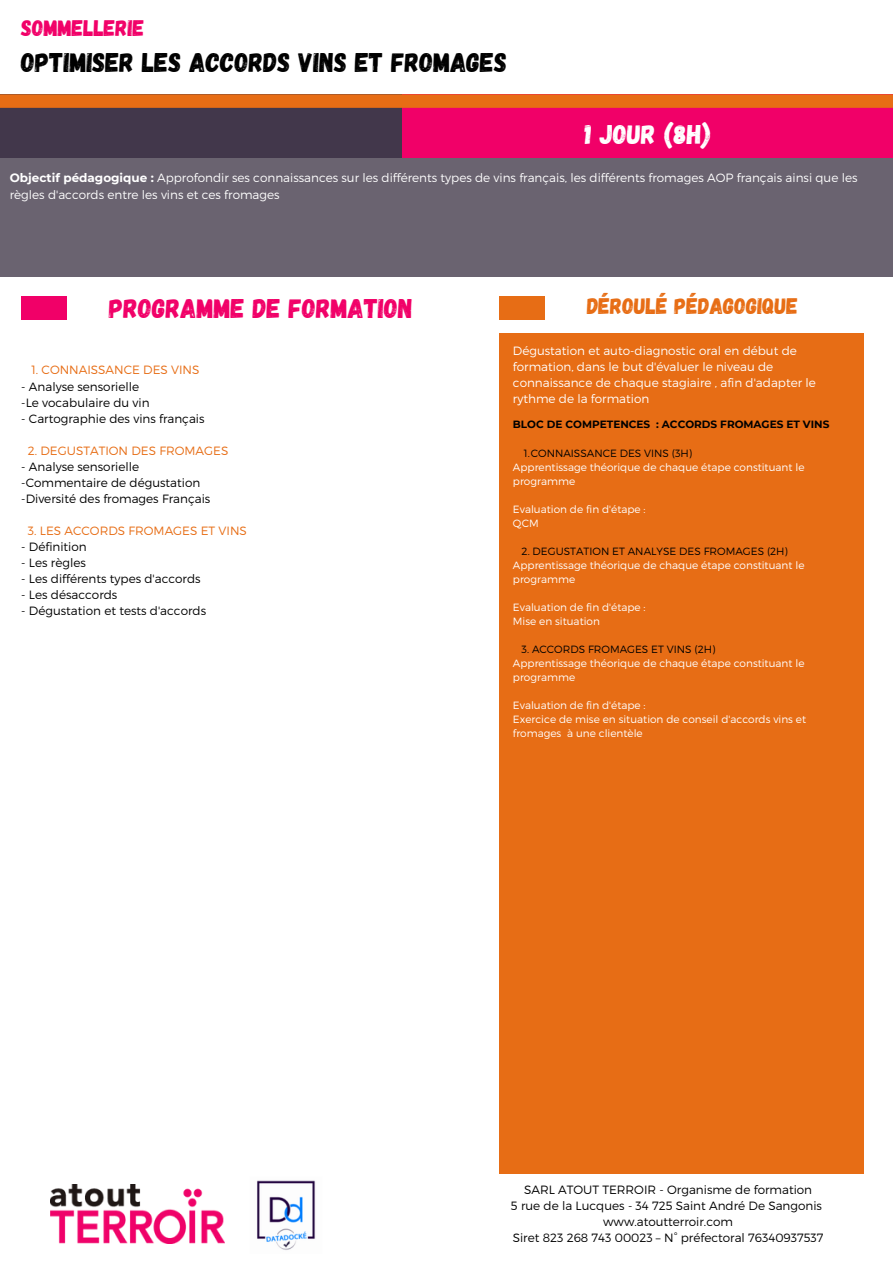
<style>
.page{position:relative;width:893px;height:1264px;background:#fff}
.page>*{position:absolute;margin:0;border:0;box-sizing:border-box;transform-origin:0 0}
.t1{font:27px "Gagalin";color:#000}
.t2{font:27px "Gagalin";color:#f10068}
.t3{font:27px "Gagalin";color:#fff}
.t4{font:22.5px "Gagalin";color:#e76d15}
.t5{font:22.5px "Gagalin";color:#f10068}
.t6{font:300 12px/16px "Montserrat";color:#000}
.t7{font:300 12px/16px "Montserrat";color:#fff}
.t8{font:300 12px "Montserrat";color:#e76d15}
.t9{font:300 10.5px/14px "Montserrat";color:#fff}
.t10{font:300 10.5px "Montserrat";color:#000}
.t11{font:700 10.5px "Montserrat";color:#000}
.s1{font-weight:700}
</style>
<div class="page">
<div style="left:0;top:95px;width:891px;height:153px;background:#42374b"></div>
<div style="left:401px;top:95px;width:491px;height:76px;background:#f10068"></div>
<div style="left:0;top:94px;width:892px;height:14px;background:#e76d15"></div>
<div style="left:0;top:158px;width:892px;height:119px;background:#6a6370"></div>
<div style="left:21px;top:296px;width:46px;height:24px;background:#f10068"></div>
<img style="left:50px;top:1184px;width:174px;height:59px">
<img style="left:257px;top:1180px;width:59px;height:70px">
<div style="left:499px;top:333px;width:365px;height:840px;background:#e76d15"></div>
<div style="left:499px;top:296px;width:45px;height:24px;background:#e76d15"></div>
<h2 class="t5" style="left:21px;top:14px;width:124px">SOMMELLERIE</h2>
<h1 class="t1" style="left:21px;top:45px;width:487px">OPTIMISER LES ACCORDS VINS ET FROMAGES</h1>
<h1 class="t3" style="left:584px;top:117px;width:127px">1 JOUR (8H)</h1>
<p class="t7" style="left:10px;top:169px;width:849px;line-height:17px"><span class="s1">Objectif pédagogique :</span> Approfondir ses connaissances sur les différents types de vins français, les différents fromages AOP français ainsi que les règles d'accords entre les vins et ces fromages</p>
<h1 class="t2" style="left:109px;top:291px;width:305px">PROGRAMME DE FORMATION</h1>
<p class="t8" style="left:31px;top:362px;width:169px">1. CONNAISSANCE DES VINS</p>
<p class="t6" style="left:21px;top:378px;width:130px">- Analyse sensorielle -Le vocabulaire du vin</p>
<p class="t6" style="left:21px;top:410px;width:185px">- Cartographie des vins français</p>
<p class="t8" style="left:28px;top:443px;width:202px">2. DEGUSTATION DES FROMAGES</p>
<p class="t6" style="left:21px;top:458px;width:190px">- Analyse sensorielle -Commentaire de dégustation -Diversité des fromages Français</p>
<p class="t8" style="left:28px;top:523px;width:220px">3. LES ACCORDS FROMAGES ET VINS</p>
<p class="t6" style="left:21px;top:538px;width:67px">- Définition</p>
<p class="t6" style="left:21px;top:554px;width:66px">- Les règles</p>
<p class="t6" style="left:21px;top:570px;width:181px">- Les différents types d'accords</p>
<p class="t6" style="left:21px;top:586px;width:98px">- Les désaccords</p>
<p class="t6" style="left:21px;top:602px;width:186px">- Dégustation et tests d'accords</p>
<h2 class="t4" style="left:587px;top:292px;width:212px">DÉROULÉ PÉDAGOGIQUE</h2>
<p class="t7" style="left:513px;top:342px;width:304px">Dégustation et auto-diagnostic oral en début de formation, dans le but d'évaluer le niveau de connaissance de chaque stagiaire , afin d'adapter le rythme de la formation</p>
<p class="t11" style="left:513px;top:417px;width:318px">BLOC DE COMPETENCES : ACCORDS FROMAGES ET VINS</p>
<p class="t9" style="left:513px;top:459px;width:293px">Apprentissage théorique de chaque étape constituant le programme</p>
<p class="t9" style="left:513px;top:501px;width:134px">Evaluation de fin d'étape :<br>QCM</p>
<p class="t10" style="left:521px;top:544px;width:268px">2. DEGUSTATION ET ANALYSE DES FROMAGES (2H)</p>
<p class="t9" style="left:513px;top:557px;width:293px">Apprentissage théorique de chaque étape constituant le programme</p>
<p class="t9" style="left:513px;top:599px;width:134px">Evaluation de fin d'étape :<br>Mise en situation</p>
<p class="t10" style="left:521px;top:642px;width:195px">3. ACCORDS FROMAGES ET VINS (2H)</p>
<p class="t9" style="left:513px;top:655px;width:293px">Apprentissage théorique de chaque étape constituant le programme</p>
<p class="t9" style="left:513px;top:697px;width:295px">Evaluation de fin d'étape :<br>Exercice de mise en situation de conseil d'accords vins et fromages à une clientèle</p>
<p class="t10" style="left:523px;top:446px;width:170px">1.CONNAISSANCE DES VINS (3H)</p>
<p class="t6" style="left:511px;top:1180px;width:314px;text-align:center">SARL ATOUT TERROIR - Organisme de formation<br>5 rue de la Lucques - 34 725 Saint André De Sangonis www.atoutterroir.com<br>Siret 823 268 743 00023 – N° préfectoral 76340937537</p>
</div>
